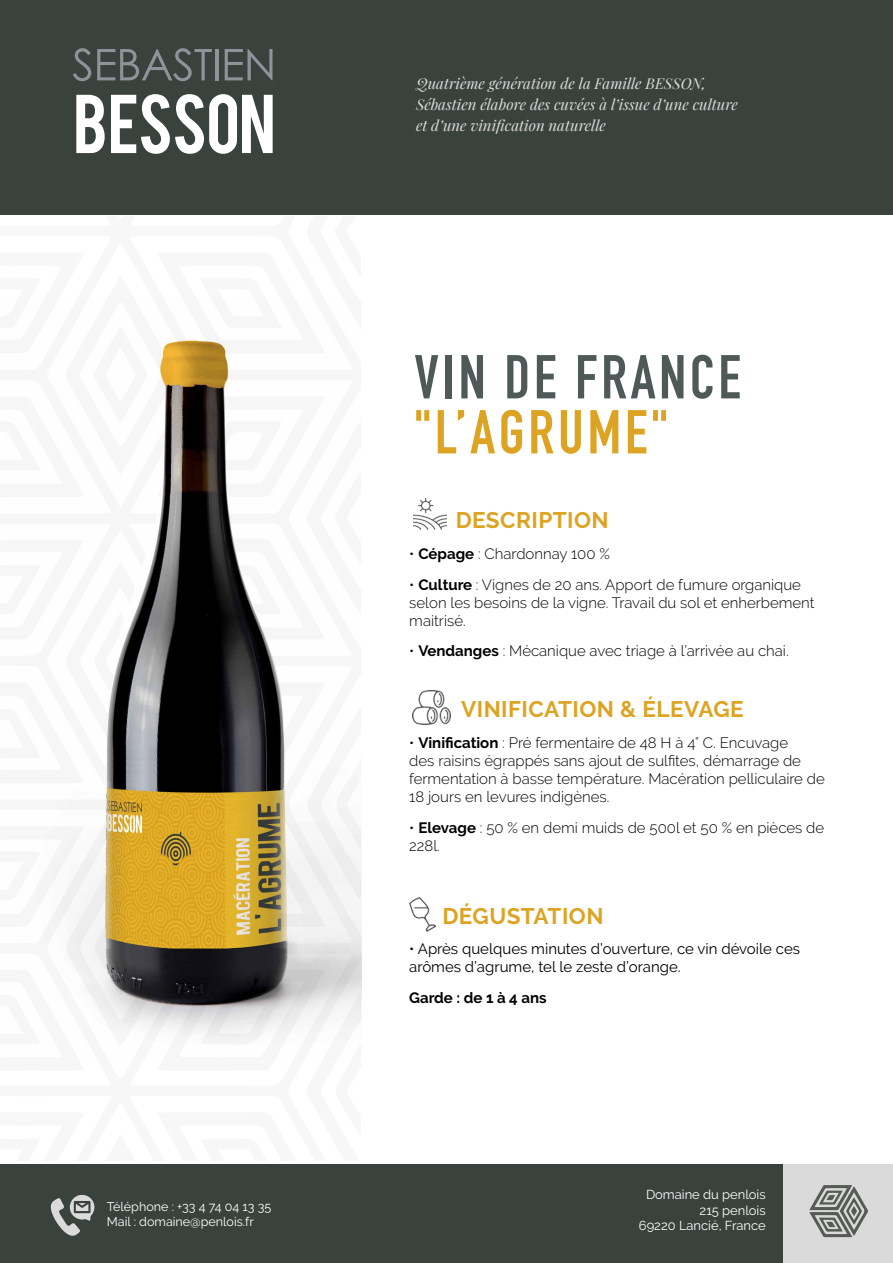
<style>
.page{position:relative;width:893px;height:1263px;background:#fff}
.page>*{position:absolute;margin:0;border:0;box-sizing:border-box;transform-origin:0 0}
.t1{font:700 60.9px "DIN Condensed";letter-spacing:.06em;color:#4f5a58}
.t2{font:700 60.9px "DIN Condensed";letter-spacing:.06em;color:#dda423}
.t3{font:700 22.5px "Raleway";letter-spacing:.02em;color:#dda423}
.t4{font:300 15px/18px "Raleway";color:#000}
.t5{font:italic 15px/21px "Playfair Display";color:#dadada}
.t6{font:15px/18px "Raleway";color:#000}
.t7{font:700 15px "Raleway";color:#000}
.t8{font:12.9px/15.6px "Raleway";color:#fff;text-align:right}
.t9{font:12.6px/15px "Raleway";color:#fff}
.s1{font-weight:700}
</style>
<div class="page">
<div style="left:0;top:0;width:893px;height:215px;background:#3a423d"></div>
<svg style="left:73px;top:48px;width:18px;height:33px"></svg>
<svg style="left:97px;top:48px;width:115px;height:33px"></svg>
<hr style="left:215px;top:49px;width:3px;height:31px;background:#8d9399">
<svg style="left:225px;top:49px;width:47px;height:31px"></svg>
<svg style="left:76px;top:95px;width:29px;height:58px"></svg>
<svg style="left:111px;top:94px;width:162px;height:60px"></svg>
<div style="left:0;top:1164px;width:893px;height:99px;background:#3a423d"></div>
<svg style="left:51px;top:1194px;width:43px;height:42px"></svg>
<div style="left:783px;top:1164px;width:110px;height:99px;background:#dadada"></div>
<svg style="left:809px;top:1185px;width:59px;height:52px"></svg>
<img style="left:414px;top:498px;width:32px;height:31px">
<img style="left:413px;top:690px;width:37px;height:35px">
<img style="left:409px;top:897px;width:26px;height:35px">
<img style="left:36px;top:339px;width:325px;height:705px">
<p class="t9" style="left:107px;top:1199px;width:166px">Téléphone : +33 4 74 04 13 35<br>Mail : domaine@penlois.fr</p>
<p class="t5" style="left:416px;top:71px;width:323px">Quatrième génération de la Famille BESSON,<br>Sébastien élabore des cuvées à l’issue d’une culture et d’une vinification naturelle</p>
<h1 class="t1" style="left:414px;top:336px;width:328px">VIN DE FRANCE</h1>
<h1 class="t2" style="left:414px;top:391px;width:255px">"L’AGRUME"</h1>
<h2 class="t3" style="left:456px;top:507px;width:154px">DESCRIPTION</h2>
<p class="t4" style="left:409px;top:544px;width:202px">• <span class="s1">Cépage</span> : Chardonnay 100 %</p>
<p class="t4" style="left:409px;top:575px;width:407px">• <span class="s1">Culture</span> : Vignes de 20 ans. Apport de fumure organique selon les besoins de la vigne. Travail du sol et enherbement maitrisé.</p>
<p class="t4" style="left:409px;top:642px;width:381px">• <span class="s1">Vendanges</span> : Mécanique avec triage à l’arrivée au chai.</p>
<h2 class="t3" style="left:461px;top:697px;width:284px">VINIFICATION &amp; ÉLEVAGE</h2>
<p class="t4" style="left:409px;top:734px;width:417px">• <span class="s1">Vinification</span> : Pré fermentaire de 48 H à 4° C. Encuvage<br>des raisins égrappés sans ajout de sulfites, démarrage de fermentation à basse température. Macération pelliculaire de 18 jours en levures indigènes.</p>
<p class="t4" style="left:409px;top:819px;width:416px">• <span class="s1">Elevage</span> : 50 % en demi muids de 500l et 50 % en pièces de<br>228l.</p>
<h2 class="t3" style="left:442px;top:903px;width:163px">DÉGUSTATION</h2>
<p class="t6" style="left:409px;top:940px;width:392px">• Après quelques minutes d’ouverture, ce vin dévoile ces arômes d’agrume, tel le zeste d’orange.</p>
<p class="t7" style="left:409px;top:989px;width:139px">Garde : de 1 à 4 ans</p>
<p class="t8" style="left:639px;top:1187px;width:128px">Domaine du penlois<br>215 penlois<br>69220 Lancié, France</p>
</div>
